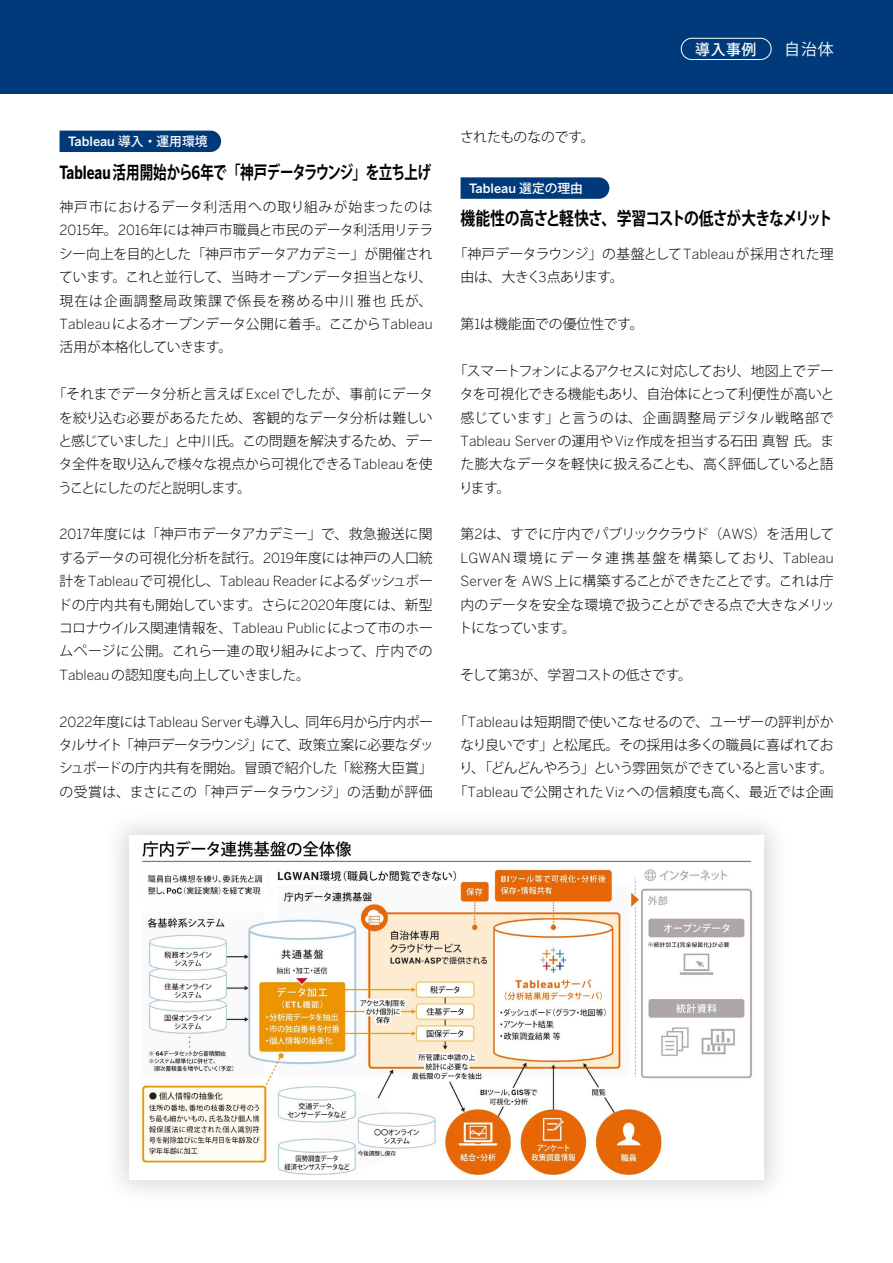
<style>
.page{position:relative;width:893px;height:1263px;background:#fff}
.page>*{position:absolute;margin:0;border:0;box-sizing:border-box;transform-origin:0 0}
.t1{font:700 18px "Koz Go Pro";letter-spacing:-.05em;color:#000;scale:.75 1}
.t2{font:700 18px "Koz Go Pro";letter-spacing:-.05em;color:#000;scale:.82 1}
.t3{font:15.9px "Koz Go Pro";color:#fff}
.t4{font:500 14.85px "Koz Go Pro";color:#fff}
.t5{font:300 13.8px/23.4px "Koz Go Pro";letter-spacing:-.01em;color:#000;text-align:justify}
.t6{font:300 13.8px "Benton Sans";color:#000}
.t7{font:300 13.8px "Koz Go Pro";letter-spacing:-.05em;color:#000}
.t8{font:500 12.75px "Benton Sans";color:#fff}
.s1{font-family:"Koz Go Pro"}
.s2{font-family:"Benton Sans"}
</style>
<div class="page">
<div style="left:60px;top:131px;width:161px;height:21px;background:#003a7a"></div>
<svg style="left:461px;top:177px;width:148px;height:22px;background:#09417f"></svg>
<div style="left:102px;top:807px;width:689px;height:400px;background:#000;opacity:.16"></div>
<img style="left:130px;top:835px;width:634px;height:344px">
<div style="left:0;top:0;width:893px;height:94px;background:#003a7a"></div>
<div style="left:681px;top:38px;width:90px;height:22px;border:1px solid #fff;border-radius:11px"></div>
<p class="t4" style="left:695px;top:40px;width:63px">導入事例</p>
<p class="t3" style="left:784px;top:39px;width:51px">自治体</p>
<p class="t8" style="left:68px;top:134px;width:141px">Tableau <span class="s1">導入・運用環境</span></p>
<h1 class="t1" style="left:60px;top:160px;width:497px"><span class="s2">Tableau</span>活用開始から<span class="s2">6</span>年で「神戸データラウンジ」を立ち上げ</h1>
<p class="t5" style="left:59px;top:195px;width:376px">神戸市におけるデータ利活用への取り組みが始まったのは<span class="s2">2015</span>年。<span class="s2">2016</span>年には神戸市職員と市民のデータ利活用リテラシー向上を目的とした「神戸市データアカデミー」が開催されています。これと並行して、当時オープンデータ担当となり、現在は企画調整局政策課で係長を務める中川雅也氏が、<span class="s2">Tableau</span>によるオープンデータ公開に着手。ここから<span class="s2">Tableau</span>活用が本格化していきます。</p>
<p class="t5" style="left:58px;top:382px;width:377px;text-indent:-5px">「それまでデータ分析と言えば<span class="s2">Excel</span>でしたが、事前にデータを絞り込む必要があるたため、客観的なデータ分析は難しいと感じていました」と中川氏。この問題を解決するため、データ全件を取り込んで様々な視点から可視化できる<span class="s2">Tableau</span>を使うことにしたのだと説明します。</p>
<p class="t5" style="left:60px;top:523px;width:375px"><span class="s2">2017</span>年度には「神戸市データアカデミー」で、救急搬送に関するデータの可視化分析を試行。<span class="s2">2019</span>年度には神戸の人口統</p>
<p class="t6" style="left:60px;top:573px;width:375px"><span class="s1">計を</span>Tableau<span class="s1">で可視化し、</span>Tableau Reader<span class="s1">によるダッシュボー</span></p>
<p class="t5" style="left:58px;top:593px;width:376px">ドの庁内共有も開始しています。さらに<span class="s2">2020</span>年度には、新型コロナウイルス関連情報を、<span class="s2">Tableau Public</span>によって市のホームページに公開。これら一連の取り組みによって、庁内での<span class="s2">Tableau</span>の認知度も向上していきました。</p>
<p class="t6" style="left:60px;top:713px;width:375px">2022<span class="s1">年度には</span>Tableau Server<span class="s1">も導入し、同年</span>6<span class="s1">月から庁内ポー</span></p>
<p class="t5" style="left:59px;top:733px;width:377px">タルサイト「神戸データラウンジ」にて、政策立案に必要なダッシュボードの庁内共有を開始。冒頭で紹介した「総務大臣賞」の受賞は、まさにこの「神戸データラウンジ」の活動が評価</p>
<p class="t5" style="left:460px;top:125px;width:136px">されたものなのです。</p>
<p class="t8" style="left:469px;top:181px;width:115px">Tableau <span class="s1">選定の理由</span></p>
<h1 class="t2" style="left:461px;top:207px;width:455px">機能性の高さと軽快さ、学習コストの低さが大きなメリット</h1>
<p class="t5" style="left:460px;top:242px;width:375px;text-indent:-6px">「神戸データラウンジ」の基盤として<span class="s2">Tableau</span>が採用された理由は、大きく<span class="s2">3</span>点あります。</p>
<p class="t5" style="left:461px;top:312px;width:185px">第<span class="s2">1</span>は機能面での優位性です。</p>
<p class="t5" style="left:459px;top:359px;width:377px;text-indent:-5px">「スマートフォンによるアクセスに対応しており、地図上でデータを可視化できる機能もあり、自治体にとって利便性が高いと感じています」と言うのは、企画調整局デジタル戦略部で<span class="s2">Tableau Server</span>の運用や<span class="s2">Viz</span>作成を担当する石田真智氏。また膨大なデータを軽快に扱えることも、高く評価していると語ります。</p>
<p class="t5" style="left:459px;top:523px;width:378px">第<span class="s2">2</span>は、すでに庁内でパブリッククラウド（<span class="s2">AWS</span>）を活用して<span class="s2">LGWAN</span> 環境にデータ連携基盤を構築しており、<span class="s2">Tableau Server</span>を <span class="s2">AWS</span>上に構築することができたことです。これは庁内のデータを安全な環境で扱うことができる点で大きなメリットになっています。</p>
<p class="t7" style="left:460px;top:666px;width:233px">そして第<span class="s2">3</span>が、学習コストの低さです。</p>
<p class="t5" style="left:454px;top:710px;width:381px;text-align:center">「<span class="s2">Tableau</span>は短期間で使いこなせるので、ユーザーの評判がかなり良いです」と松尾氏。その採用は多くの職員に喜ばれており、「どんどんやろう」という雰囲気ができていると言います。「<span class="s2">Tableau</span>で公開された<span class="s2">Viz</span>への信頼度も高く、最近では企画</p>
</div>
